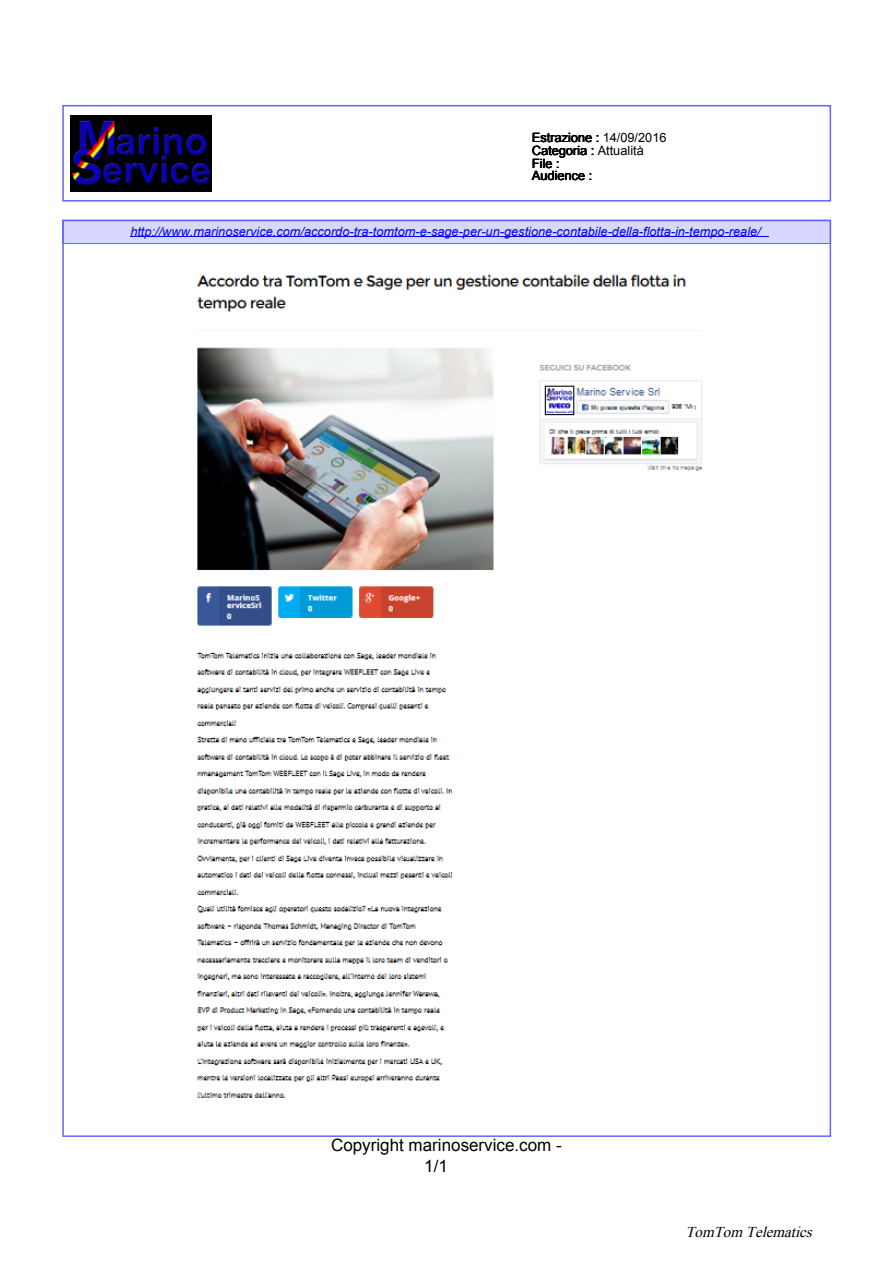
<style>
.page{position:relative;width:893px;height:1263px;background:#fff}
.page>*{position:absolute;margin:0;border:0;box-sizing:border-box;transform-origin:0 0}
.t1{font:16.95px "Arial";color:#000}
.t2{font:italic 15px "Times New Roman";color:#000}
.t3{font:italic 12.75px "Arial";color:#00f}
.t4{font:12.75px/12.8px "Arial";color:#000}
</style>
<div class="page">
<div style="left:62px;top:105px;width:769px;height:97px;border:2px solid #6464ff"></div>
<div style="left:62px;top:220px;width:769px;height:24px;border:2px solid #6464ff"></div>
<div style="left:64px;top:221px;width:765px;height:22px;background:#d7d7ff"></div>
<hr style="left:130px;top:237px;width:638px;height:1px;background:#00f">
<img style="left:196px;top:274px;width:507px;height:824px">
<img style="left:70px;top:116px;width:142px;height:76px">
<p class="t4" style="left:531px;top:131px;width:136px">Estrazione : 14/09/2016<br>Categoria : Attualità<br>File :<br>Audience :</p>
<p class="t3" style="left:130px;top:223px;width:632px">http://www.marinoservice.com/accordo-tra-tomtom-e-sage-per-un-gestione-contabile-della-flotta-in-tempo-reale/</p>
<h1 class="t1" style="left:331px;top:1134px;width:232px">Copyright marinoservice.com -</h1>
<h1 class="t1" style="left:424px;top:1155px;width:25px">1/1</h1>
<p class="t2" style="left:685px;top:1222px;width:133px">TomTom Telematics</p>
</div>
